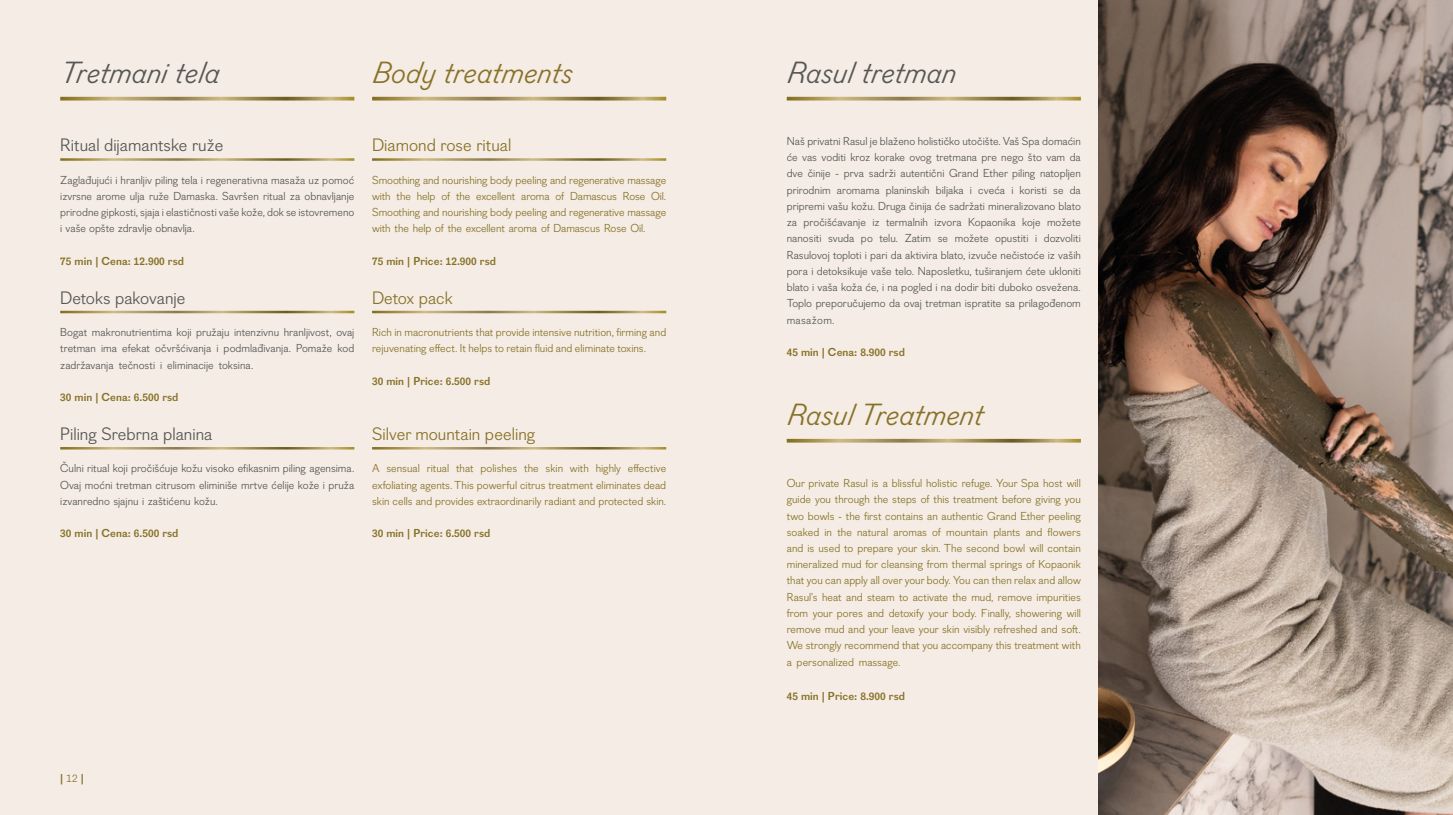
<style>
.page{position:relative;width:1453px;height:815px;background:#f5ede5}
.page>*{position:absolute;margin:0;border:0;box-sizing:border-box;transform-origin:0 0}
.t1{font:italic 30px "Figgins Sans";color:#887229}
.t2{font:italic 30px "Figgins Sans";color:#575756}
.t3{font:17.5px "Figgins Sans";color:#575756}
.t4{font:17.5px "Figgins Sans";color:#887229}
.t5{font:11.25px/16.2px "Figgins Sans";color:#887229;text-align:justify}
.t6{font:11.25px/16.2px "Figgins Sans";color:#575756;text-align:justify}
.t7{font:700 11.25px "Figgins Sans";color:#887229}
.s1{font-weight:400}
</style>
<div class="page">
<svg style="left:60px;top:97px;width:294px;height:4px"></svg>
<hr style="left:60px;top:158px;width:294px;height:3px;background:#fff">
<hr style="left:60px;top:311px;width:294px;height:2px;background:#fff">
<hr style="left:60px;top:447px;width:294px;height:3px;background:#fff">
<svg style="left:372px;top:97px;width:294px;height:4px"></svg>
<hr style="left:372px;top:158px;width:294px;height:3px;background:#fff">
<hr style="left:372px;top:311px;width:294px;height:2px;background:#fff">
<hr style="left:372px;top:447px;width:294px;height:3px;background:#fff">
<img style="left:1098px;top:0;width:355px;height:815px">
<svg style="left:787px;top:97px;width:294px;height:4px"></svg>
<svg style="left:787px;top:439px;width:294px;height:4px"></svg>
<h1 class="t2" style="left:60px;top:54px;width:160px">Tretmani tela</h1>
<h1 class="t1" style="left:372px;top:54px;width:201px">Body treatments</h1>
<h2 class="t3" style="left:60px;top:135px;width:165px">Ritual dijamantske ruže</h2>
<p class="t6" style="left:60px;top:172px;width:296px">Zaglađujući i hranljiv piling tela i regenerativna masaža uz pomoć izvrsne arome ulja ruže Damaska. Savršen ritual za obnavljanje prirodne gipkosti, sjaja i elastičnosti vaše kože, dok se istovremeno i vaše opšte zdravlje obnavlja.</p>
<p class="t7" style="left:60px;top:254px;width:125px">75 min | Cena: 12.900 rsd</p>
<h2 class="t3" style="left:60px;top:287px;width:127px">Detoks pakovanje</h2>
<p class="t6" style="left:60px;top:325px;width:296px">Bogat makronutrientima koji pružaju intenzivnu hranljivost, ovaj tretman ima efekat očvršćivanja i podmlađivanja. Pomaže kod zadržavanja tečnosti i eliminacije toksina.</p>
<p class="t7" style="left:60px;top:390px;width:120px">30 min | Cena: 6.500 rsd</p>
<h2 class="t3" style="left:60px;top:423px;width:154px">Piling Srebrna planina</h2>
<p class="t6" style="left:60px;top:461px;width:296px">Čulni ritual koji pročišćuje kožu visoko efikasnim piling agensima.<br>Ovaj moćni tretman citrusom eliminiše mrtve ćelije kože i pruža izvanredno sjajnu i zaštićenu kožu.</p>
<p class="t7" style="left:60px;top:527px;width:120px">30 min | Cena: 6.500 rsd</p>
<h2 class="t4" style="left:372px;top:135px;width:141px">Diamond rose ritual</h2>
<p class="t5" style="left:372px;top:172px;width:296px">Smoothing and nourishing body peeling and regenerative massage with the help of the excellent aroma of Damascus Rose Oil.<br>Smoothing and nourishing body peeling and regenerative massage with the help of the excellent aroma of Damascus Rose Oil.</p>
<p class="t7" style="left:372px;top:254px;width:125px">75 min | Price: 12.900 rsd</p>
<h2 class="t4" style="left:372px;top:287px;width:82px">Detox pack</h2>
<p class="t5" style="left:372px;top:325px;width:296px">Rich in macronutrients that provide intensive nutrition, firming and rejuvenating effect. It helps to retain fluid and eliminate toxins.</p>
<p class="t7" style="left:372px;top:374px;width:120px">30 min | Price: 6.500 rsd</p>
<h2 class="t4" style="left:372px;top:423px;width:165px">Silver mountain peeling</h2>
<p class="t5" style="left:372px;top:461px;width:296px">A sensual ritual that polishes the skin with highly effective exfoliating agents. This powerful citrus treatment eliminates dead skin cells and provides extraordinarily radiant and protected skin.</p>
<p class="t7" style="left:372px;top:527px;width:120px">30 min | Price: 6.500 rsd</p>
<p class="t7" style="left:60px;top:771px;width:25px">| <span class="s1">12</span> |</p>
<h1 class="t2" style="left:787px;top:54px;width:170px">Rasul tretman</h1>
<p class="t6" style="left:787px;top:133px;width:296px">Naš privatni Rasul je blaženo holističko utočište. Vaš Spa domaćin će vas voditi kroz korake ovog tretmana pre nego što vam da dve činije - prva sadrži autentični Grand Ether piling natopljen prirodnim aromama planinskih biljaka i cveća i koristi se da pripremi vašu kožu. Druga činija će sadržati mineralizovano blato za pročišćavanje iz termalnih izvora Kopaonika koje možete nanositi svuda po telu. Zatim se možete opustiti i dozvoliti Rasulovoj toploti i pari da aktivira blato, izvuče nečistoće iz vaših pora i detoksikuje vaše telo. Naposletku, tuširanjem ćete ukloniti blato i vaša koža će, i na pogled i na dodir biti duboko osvežena.<br>Toplo preporučujemo da ovaj tretman ispratite sa prilagođenom masažom.</p>
<p class="t7" style="left:787px;top:345px;width:120px">45 min | Cena: 8.900 rsd</p>
<h1 class="t1" style="left:787px;top:396px;width:197px">Rasul Treatment</h1>
<p class="t5" style="left:787px;top:475px;width:296px">Our private Rasul is a blissful holistic refuge. Your Spa host will guide you through the steps of this treatment before giving you two bowls - the first contains an authentic Grand Ether peeling soaked in the natural aromas of mountain plants and flowers and is used to prepare your skin. The second bowl will contain mineralized mud for cleansing from thermal springs of Kopaonik that you can apply all over your body. You can then relax and allow Rasul’s heat and steam to activate the mud, remove impurities from your pores and detoxify your body. Finally, showering will remove mud and your leave your skin visibly refreshed and soft.<br>We strongly recommend that you accompany this treatment with a personalized massage.</p>
<p class="t7" style="left:787px;top:689px;width:120px">45 min | Price: 8.900 rsd</p>
</div>
